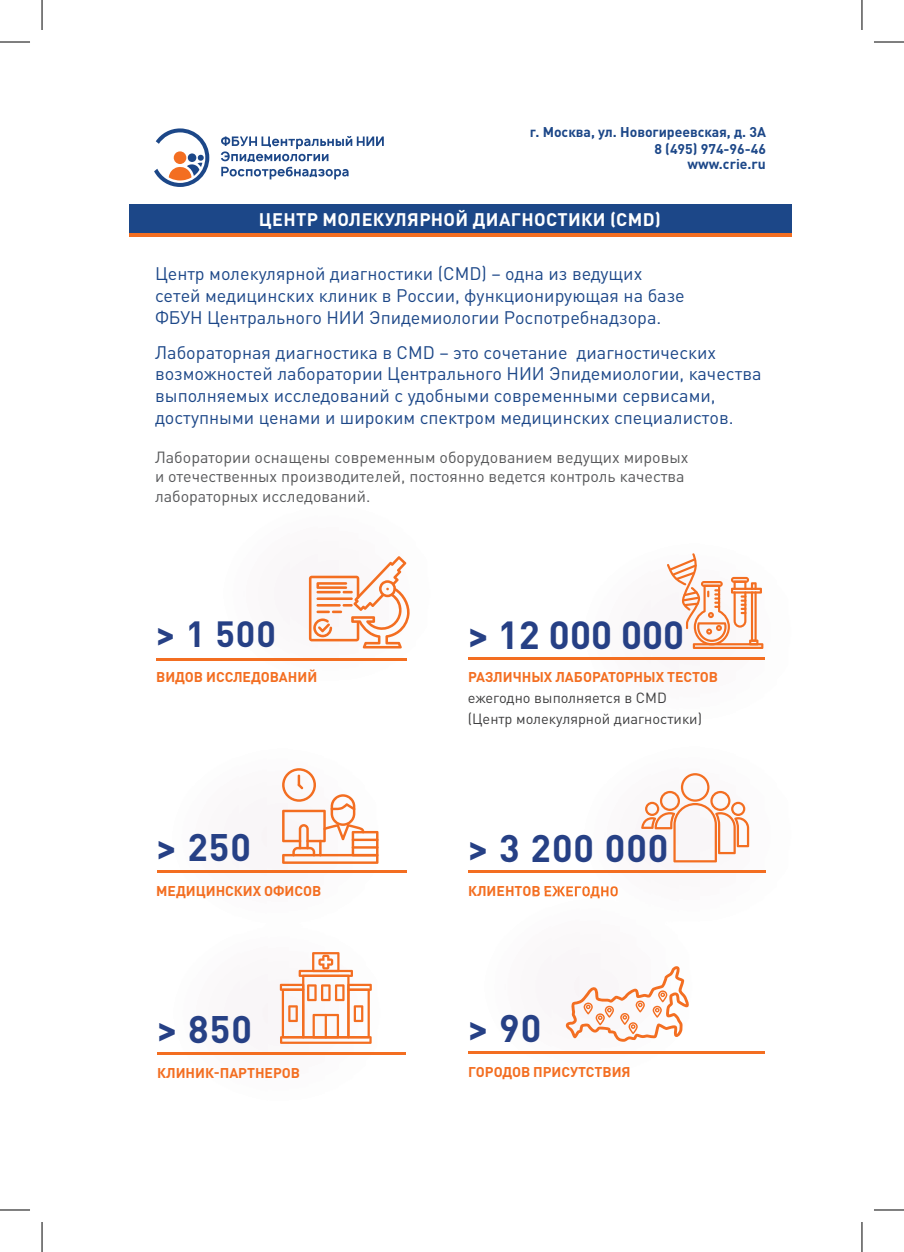
<style>
.page{position:relative;width:904px;height:1252px;background:#fff}
.page>*{position:absolute;margin:0;border:0;box-sizing:border-box;transform-origin:0 0}
.t1{font:700 38.6px "DIN Pro";color:#264085}
.t2{font:700 37.8px "DIN Pro";letter-spacing:.025em;color:#264085}
.t3{font:700 36px "DIN Pro";color:#264085}
.t4{font:18px/21.6px "DIN Pro";color:#1c4788}
.t5{font:700 18px "DIN Pro";letter-spacing:.02em;color:#fff}
.t6{font:16px/19.2px "DIN Pro";color:#57585a}
.t7{font:14.6px/21.4px "DIN Pro";color:#3e3e3f}
.t8{font:700 14px "DIN Pro";color:#f36e21}
.t9{font:700 14px/16.8px "DIN Pro";color:#1c4788;text-align:right}
</style>
<div class="page">
<svg style="left:154px;top:128px;width:55px;height:59px"></svg>
<svg style="left:221px;top:136px;width:162px;height:43px"></svg>
<div style="left:129px;top:211px;width:662px;height:26px;background:linear-gradient(to right,#f36e21,#f36e21)"></div>
<div style="left:129px;top:204px;width:662px;height:28px;background:#1c4788"></div>
<img style="left:567px;top:587px;width:199px;height:286px">
<hr style="left:468px;top:658px;width:296px;height:2px;background:#f36e21">
<svg style="left:692px;top:643px;width:71px;height:6px"></svg>
<svg style="left:730px;top:588px;width:31px;height:6px"></svg>
<svg style="left:666px;top:553px;width:93px;height:92px"></svg>
<img style="left:157px;top:827px;width:250px;height:46px">
<hr style="left:157px;top:870px;width:249px;height:2px;background:#f36e21">
<svg style="left:282px;top:768px;width:96px;height:96px"></svg>
<img style="left:661px;top:729px;width:70px;height:8px">
<hr style="left:468px;top:871px;width:297px;height:2px;background:#f36e21">
<svg style="left:641px;top:773px;width:108px;height:89px"></svg>
<img style="left:157px;top:984px;width:249px;height:71px">
<hr style="left:157px;top:1052px;width:249px;height:2px;background:#f36e21">
<svg style="left:280px;top:952px;width:92px;height:92px"></svg>
<img style="left:206px;top:578px;width:201px;height:83px">
<hr style="left:156px;top:658px;width:251px;height:2px;background:#f36e21">
<svg style="left:309px;top:556px;width:101px;height:92px"></svg>
<img style="left:468px;top:1053px;width:258px;height:1px">
<img style="left:532px;top:886px;width:51px;height:11px">
<img style="left:583px;top:886px;width:34px;height:12px">
<hr style="left:468px;top:1051px;width:296px;height:2px;background:#f36e21">
<svg style="left:565px;top:966px;width:124px;height:76px"></svg>
<hr style="left:0;top:42px;width:30px;height:1px;background:#000">
<hr style="left:873px;top:42px;width:30px;height:1px;background:#000">
<hr style="left:0;top:1210px;width:30px;height:1px;background:#000">
<hr style="left:873px;top:1210px;width:30px;height:1px;background:#000">
<hr style="left:42px;top:0;width:1px;height:30px;background:#000">
<hr style="left:42px;top:1222px;width:1px;height:30px;background:#000">
<hr style="left:861px;top:0;width:1px;height:30px;background:#000">
<hr style="left:861px;top:1222px;width:1px;height:30px;background:#000">
<p class="t9" style="left:529px;top:122px;width:237px">г. Москва, ул. Новогиреевская, д. 3А<br>8 (495) 974-96-46</p>
<p class="t9" style="left:687px;top:153px;width:80px">www.crie.ru</p>
<p class="t5" style="left:259px;top:204px;width:403px">ЦЕНТР МОЛЕКУЛЯРНОЙ ДИАГНОСТИКИ (CMD)</p>
<p class="t4" style="left:155px;top:261px;width:531px">Центр молекулярной диагностики (CMD) – одна из ведущих сетей медицинских клиник в России, функционирующая на базе<br>ФБУН Центрального НИИ Эпидемиологии Роспотребнадзора.</p>
<p class="t4" style="left:155px;top:340px;width:608px">Лабораторная диагностика в CMD – это сочетание диагностических возможностей лаборатории Центрального НИИ Эпидемиологии, качества выполняемых исследований с удобными современными сервисами, доступными ценами и широким спектром медицинских специалистов.</p>
<p class="t6" style="left:155px;top:447px;width:535px">Лаборатории оснащены современным оборудованием ведущих мировых и отечественных производителей, постоянно ведется контроль качества лабораторных исследований.</p>
<h3 class="t3" style="left:156px;top:604px;width:121px">&gt; 1 500</h3>
<p class="t8" style="left:156px;top:665px;width:163px">ВИДОВ ИССЛЕДОВАНИЙ</p>
<h2 class="t2" style="left:156px;top:816px;width:96px">&gt; 250</h2>
<p class="t8" style="left:156px;top:879px;width:167px">МЕДИЦИНСКИХ ОФИСОВ</p>
<h2 class="t2" style="left:157px;top:998px;width:96px">&gt; 850</h2>
<p class="t8" style="left:157px;top:1061px;width:144px">КЛИНИК-ПАРТНЕРОВ</p>
<h1 class="t1" style="left:468px;top:603px;width:218px">&gt; 12 000 000</h1>
<p class="t8" style="left:468px;top:665px;width:251px">РАЗЛИЧНЫХ ЛАБОРАТОРНЫХ ТЕСТОВ</p>
<p class="t7" style="left:468px;top:686px;width:235px">ежегодно выполняется в CMD (Центр молекулярной диагностики)</p>
<h2 class="t2" style="left:468px;top:816px;width:202px">&gt; 3 200 000</h2>
<p class="t8" style="left:468px;top:879px;width:152px">КЛИЕНТОВ ЕЖЕГОДНО</p>
<h2 class="t2" style="left:468px;top:997px;width:75px">&gt; 90</h2>
<p class="t8" style="left:468px;top:1060px;width:164px">ГОРОДОВ ПРИСУТСТВИЯ</p>
</div>
